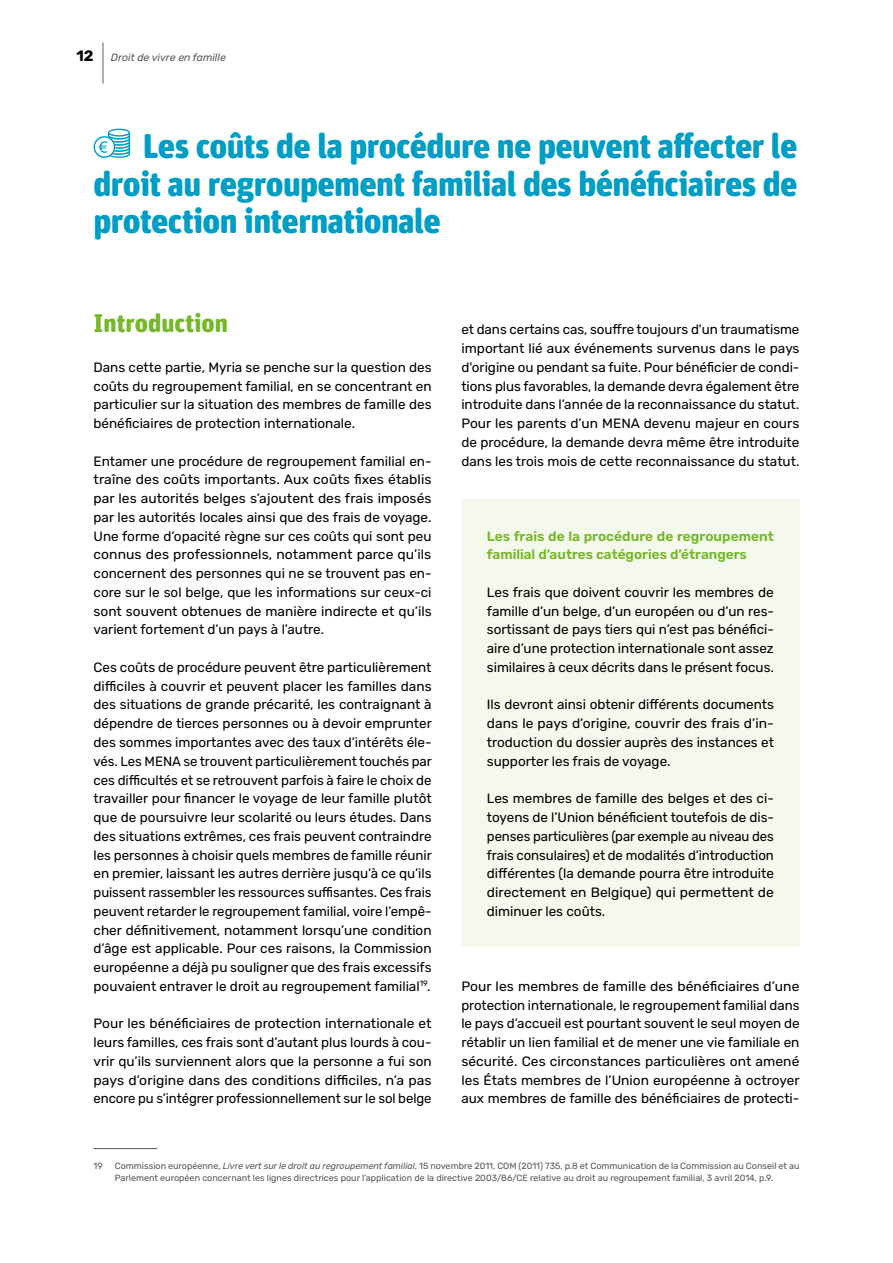
<style>
.page{position:relative;width:893px;height:1263px;background:#fff}
.page>*{position:absolute;margin:0;border:0;box-sizing:border-box;transform-origin:0 0}
.t1{font:300 37.5px "Rubik";color:#575756;scale:.4 1}
.Heading_1{font:900 34.5px/37.5px "Unit Rounded OT";letter-spacing:-.02em;color:#009dc5;text-align:justify}
.H2_tekst{font:900 25.5px "Unit Rounded OT";color:#76b82a}
.t2{font:700 15px "Rubik";color:#000}
.Body{font:13.5px/18.8px "Rubik";color:#000;text-align:justify}
.groene_kadertekst{font:13.5px/18.8px "Rubik";color:#000;text-align:justify}
.titel_groene_kaderte{font:600 13.5px/18.8px "Rubik";color:#76b82a}
.t3{font:italic 10.5px "Rubik";color:#575756}
.Voetnoot{font:9px/12px "Rubik";color:#575756}
.s1{font-style:italic}
</style>
<div class="page">
<hr style="left:94px;top:1148px;width:63px;height:1px;background:#575756">
<div style="left:461px;top:498px;width:338px;height:95px;background:#f4f8ed"></div>
<div style="left:461px;top:555px;width:338px;height:150px;background:#f4f8ed"></div>
<div style="left:461px;top:667px;width:338px;height:132px;background:#f4f8ed"></div>
<div style="left:461px;top:761px;width:338px;height:188px;background:#f4f8ed"></div>
<div style="left:461px;top:947px;width:338px;height:15px;background:#fff"></div>
<svg style="left:94px;top:129px;width:36px;height:29px"></svg>
<p class="t2" style="left:77px;top:47px;width:19px">12</p>
<h1 class="t1" style="left:101px;top:42px;width:10px">|</h1>
<p class="t3" style="left:111px;top:52px;width:116px">Droit de vivre en famille</p>
<p class="Heading_1" style="left:94px;top:127px;width:706px;text-indent:49px">Les coûts de la procédure ne peuvent affecter le droit au regroupement familial des bénéficiaires de protection internationale</p>
<p class="H2_tekst" style="left:94px;top:307px;width:136px">Introduction</p>
<p class="Body" style="left:94px;top:358px;width:340px">Dans cette partie, Myria se penche sur la question des coûts du regroupement familial, en se concentrant en particulier sur la situation des membres de famille des bénéficiaires de protection internationale.</p>
<p class="Body" style="left:94px;top:452px;width:340px">Entamer une procédure de regroupement familial en&shy;traîne des coûts importants. Aux coûts fixes établis par les autorités belges s’ajoutent des frais imposés par les autorités locales ainsi que des frais de voyage.<br>Une forme d’opacité règne sur ces coûts qui sont peu connus des professionnels, notamment parce qu’ils concernent des personnes qui ne se trouvent pas en&shy;core sur le sol belge, que les informations sur ceux-ci sont souvent obtenues de manière indirecte et qu’ils varient fortement d’un pays à l’autre.</p>
<p class="Body" style="left:94px;top:658px;width:340px">Ces coûts de procédure peuvent être particulièrement difficiles à couvrir et peuvent placer les familles dans des situations de grande précarité, les contraignant à dépendre de tierces personnes ou à devoir emprunter des sommes importantes avec des taux d’intérêts éle&shy;vés. Les MENA se trouvent particulièrement touchés par ces difficultés et se retrouvent parfois à faire le choix de travailler pour financer le voyage de leur famille plutôt que de poursuivre leur scolarité ou leurs études. Dans des situations extrêmes, ces frais peuvent contraindre les personnes à choisir quels membres de famille réunir en premier, laissant les autres derrière jusqu’à ce qu’ils puissent rassembler les ressources suffisantes. Ces frais peuvent retarder le regroupement familial, voire l’empê&shy;cher définitivement, notamment lorsqu’une condition d’âge est applicable. Pour ces raisons, la Commission européenne a déjà pu souligner que des frais excessifs pouvaient entraver le droit au regroupement familial<sup>19</sup>.</p>
<p class="Body" style="left:94px;top:1014px;width:340px">Pour les bénéficiaires de protection internationale et leurs familles, ces frais sont d’autant plus lourds à cou&shy;vrir qu’ils surviennent alors que la personne a fui son pays d’origine dans des conditions difficiles, n’a pas encore pu s’intégrer professionnellement sur le sol belge</p>
<p class="Body" style="left:461px;top:321px;width:340px">et dans certains cas, souffre toujours d'un traumatisme important lié aux événements survenus dans le pays d'origine ou pendant sa fuite. Pour bénéficier de condi&shy;tions plus favorables, la demande devra également être introduite dans l’année de la reconnaissance du statut.<br>Pour les parents d’un MENA devenu majeur en cours de procédure, la demande devra même être introduite dans les trois mois de cette reconnaissance du statut.</p>
<p class="titel_groene_kaderte" style="left:487px;top:527px;width:289px">Les frais de la procédure de regroupement familial d’autres catégories d’étrangers</p>
<p class="groene_kadertekst" style="left:487px;top:583px;width:289px">Les frais que doivent couvrir les membres de famille d’un belge, d’un européen ou d’un res&shy;sortissant de pays tiers qui n’est pas bénéfici&shy;aire d’une protection internationale sont assez similaires à ceux décrits dans le présent focus.</p>
<p class="groene_kadertekst" style="left:487px;top:696px;width:289px">Ils devront ainsi obtenir différents documents dans le pays d’origine, couvrir des frais d’in&shy;troduction du dossier auprès des instances et supporter les frais de voyage.</p>
<p class="groene_kadertekst" style="left:487px;top:789px;width:289px">Les membres de famille des belges et des ci&shy;toyens de l’Union bénéficient toutefois de dis&shy;penses particulières (par exemple au niveau des frais consulaires) et de modalités d’introduction différentes (la demande pourra être introduite directement en Belgique) qui permettent de diminuer les coûts.</p>
<p class="Body" style="left:461px;top:977px;width:340px">Pour les membres de famille des bénéficiaires d’une protection internationale, le regroupement familial dans le pays d’accueil est pourtant souvent le seul moyen de rétablir un lien familial et de mener une vie familiale en sécurité. Ces circonstances particulières ont amené les États membres de l’Union européenne à octroyer aux membres de famille des bénéficiaires de protecti-</p>
<p class="Voetnoot" style="left:94px;top:1160px;width:11px">19</p>
<p class="Voetnoot" style="left:115px;top:1160px;width:686px">Commission européenne, <span class="s1">Livre vert sur le droit au regroupement familial</span>, 15 novembre 2011, COM (2011) 735, p.8 et Communication de la Commission au Conseil et au<br>Parlement européen concernant les lignes directrices pour l’application de la directive 2003/86/CE relative au droit au regroupement familial, 3 avril 2014, p.9.</p>
</div>
